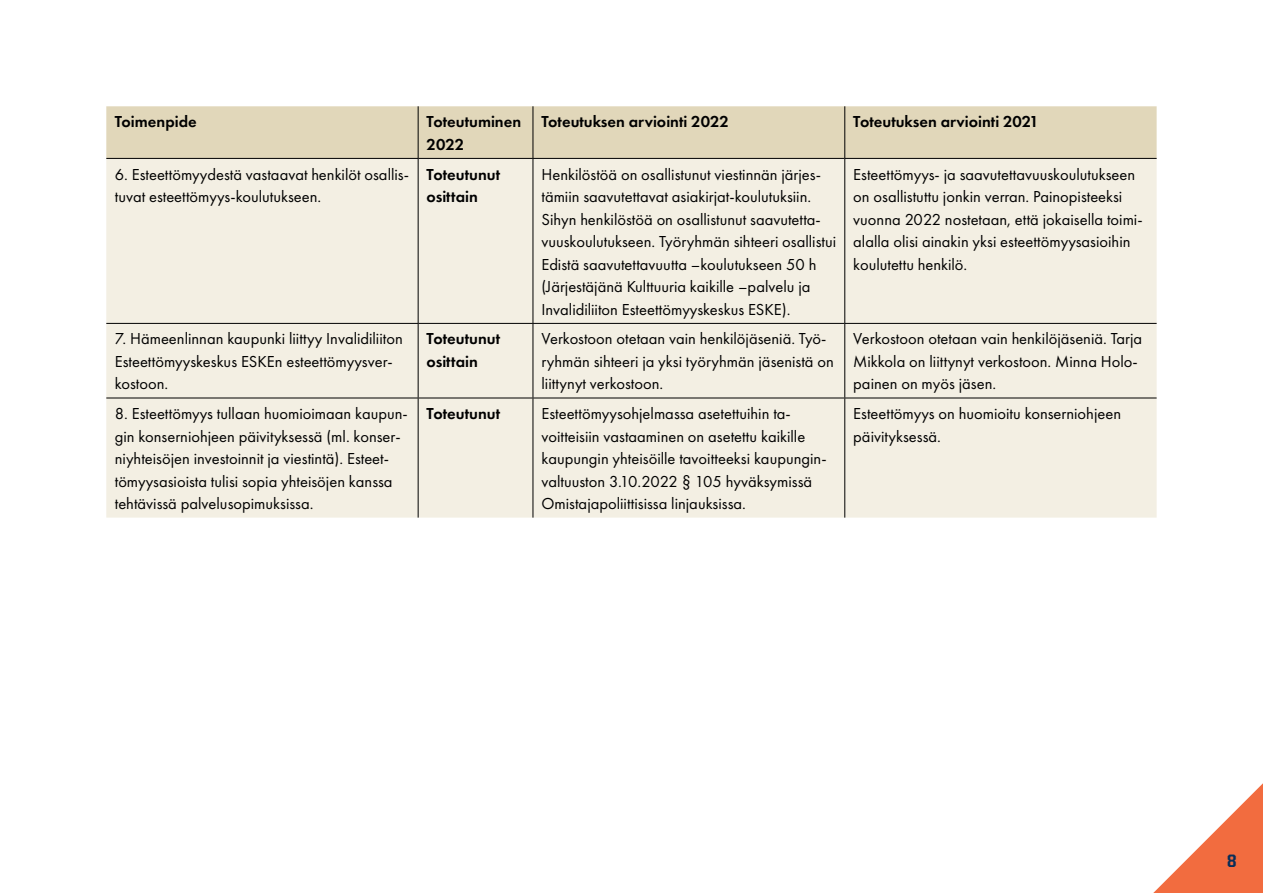
<style>
.page{position:relative;width:1263px;height:893px;background:#fff}
.page>*{position:absolute;margin:0;border:0;box-sizing:border-box;transform-origin:0 0}
.t1{font:800 18px "United Sans Semi Cond";color:#0a2e59}
.Taulukon_leipis{font:16.5px/22.5px "Futura PT";color:#000}
.Taulukon_otsikkorivi{font:600 16.5px/22.5px "Futura PT";color:#000}
</style>
<div class="page">
<svg style="left:1153px;top:783px;width:110px;height:110px"></svg>
<div style="left:106px;top:106px;width:1050px;height:52px;background:#e1d7ba"></div>
<div style="left:106px;top:159px;width:1050px;height:359px;background:#f3efe3"></div>
<hr style="left:418px;top:106px;width:1px;height:52px;background:#000">
<hr style="left:533px;top:106px;width:1px;height:52px;background:#000">
<hr style="left:844px;top:106px;width:1px;height:52px;background:#000">
<hr style="left:106px;top:158px;width:312px;height:1px;background:#000">
<hr style="left:418px;top:158px;width:115px;height:1px;background:#000">
<hr style="left:533px;top:158px;width:312px;height:1px;background:#000">
<hr style="left:845px;top:158px;width:311px;height:1px;background:#000">
<hr style="left:418px;top:159px;width:1px;height:164px;background:#000">
<hr style="left:533px;top:159px;width:1px;height:164px;background:#000">
<hr style="left:844px;top:159px;width:1px;height:164px;background:#000">
<hr style="left:106px;top:323px;width:312px;height:1px;background:#000">
<hr style="left:418px;top:323px;width:115px;height:1px;background:#000">
<hr style="left:418px;top:324px;width:1px;height:74px;background:#000">
<hr style="left:533px;top:323px;width:312px;height:1px;background:#000">
<hr style="left:533px;top:324px;width:1px;height:74px;background:#000">
<hr style="left:845px;top:323px;width:311px;height:1px;background:#000">
<hr style="left:844px;top:324px;width:1px;height:74px;background:#000">
<hr style="left:106px;top:398px;width:312px;height:1px;background:#000">
<hr style="left:418px;top:398px;width:115px;height:1px;background:#000">
<hr style="left:418px;top:398px;width:1px;height:120px;background:#000">
<hr style="left:533px;top:398px;width:312px;height:1px;background:#000">
<hr style="left:533px;top:398px;width:1px;height:120px;background:#000">
<hr style="left:845px;top:398px;width:311px;height:1px;background:#000">
<hr style="left:844px;top:398px;width:1px;height:120px;background:#000">
<p class="Taulukon_otsikkorivi" style="left:115px;top:110px;width:83px">Toimenpide</p>
<p class="Taulukon_otsikkorivi" style="left:427px;top:110px;width:96px">Toteutuminen<br>2022</p>
<p class="Taulukon_otsikkorivi" style="left:541px;top:110px;width:189px">Toteutuksen arviointi 2022</p>
<p class="Taulukon_otsikkorivi" style="left:853px;top:110px;width:187px">Toteutuksen arviointi 2021</p>
<p class="Taulukon_leipis" style="left:115px;top:163px;width:296px">6. Esteettömyydestä vastaavat henkilöt osallis&shy;tuvat esteettömyys-koulutukseen.</p>
<p class="Taulukon_otsikkorivi" style="left:427px;top:163px;width:75px">Toteutunut osittain</p>
<p class="Taulukon_leipis" style="left:541px;top:163px;width:296px">Henkilöstöä on osallistunut viestinnän järjes&shy;tämiin saavutettavat asiakirjat-koulutuksiin.<br>Sihyn henkilöstöä on osallistunut saavutetta&shy;vuuskoulutukseen. Työryhmän sihteeri osallistui Edistä saavutettavuutta –koulutukseen 50 h (Järjestäjänä Kulttuuria kaikille –palvelu ja Invalidiliiton Esteettömyyskeskus ESKE).</p>
<p class="Taulukon_leipis" style="left:853px;top:163px;width:291px">Esteettömyys- ja saavutettavuuskoulutukseen on osallistuttu jonkin verran. Painopisteeksi vuonna 2022 nostetaan, että jokaisella toimi&shy;alalla olisi ainakin yksi esteettömyysasioihin koulutettu henkilö.</p>
<p class="Taulukon_leipis" style="left:115px;top:328px;width:289px">7. Hämeenlinnan kaupunki liittyy Invalidiliiton<br>Esteettömyyskeskus ESKEn esteettömyysver&shy;kostoon.</p>
<p class="Taulukon_otsikkorivi" style="left:427px;top:328px;width:75px">Toteutunut osittain</p>
<p class="Taulukon_leipis" style="left:541px;top:328px;width:294px">Verkostoon otetaan vain henkilöjäseniä. Työ&shy;ryhmän sihteeri ja yksi työryhmän jäsenistä on liittynyt verkostoon.</p>
<p class="Taulukon_leipis" style="left:853px;top:328px;width:290px">Verkostoon otetaan vain henkilöjäseniä. Tarja<br>Mikkola on liittynyt verkostoon. Minna Holo&shy;painen on myös jäsen.</p>
<p class="Taulukon_leipis" style="left:115px;top:402px;width:295px">8. Esteettömyys tullaan huomioimaan kaupun&shy;gin konserniohjeen päivityksessä (ml. konser&shy;niyhteisöjen investoinnit ja viestintä). Esteet&shy;tömyysasioista tulisi sopia yhteisöjen kanssa tehtävissä palvelusopimuksissa.</p>
<p class="Taulukon_otsikkorivi" style="left:427px;top:402px;width:75px">Toteutunut</p>
<p class="Taulukon_leipis" style="left:541px;top:402px;width:287px">Esteettömyysohjelmassa asetettuihin ta&shy;voitteisiin vastaaminen on asetettu kaikille kaupungin yhteisöille tavoitteeksi kaupungin&shy;valtuuston 3.10.2022 § 105 hyväksymissä Omistajapoliittisissa linjauksissa.</p>
<p class="Taulukon_leipis" style="left:853px;top:402px;width:269px">Esteettömyys on huomioitu konserniohjeen päivityksessä.</p>
<p class="t1" style="left:1227px;top:852px;width:11px">8</p>
</div>
